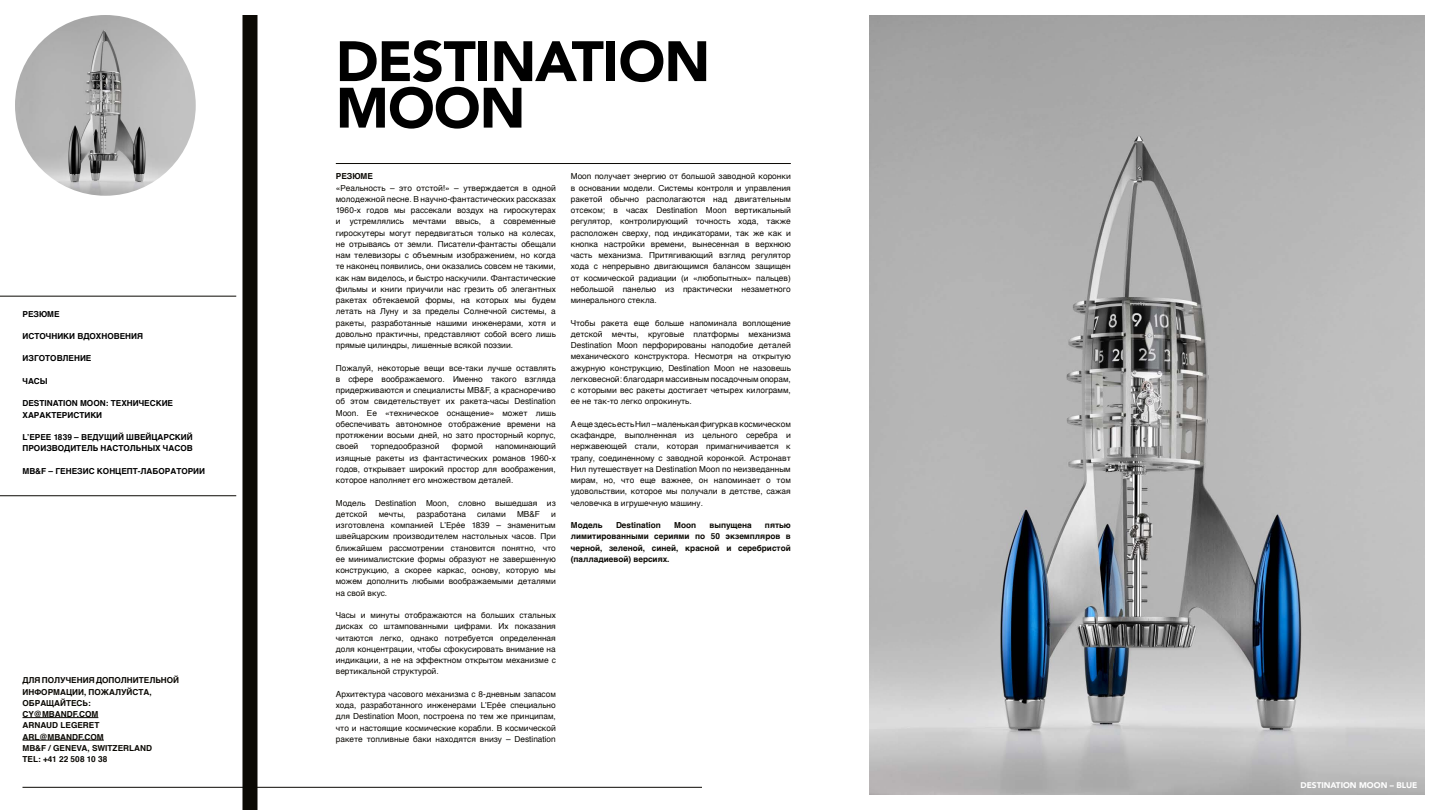
<style>
.page{position:relative;width:1440px;height:810px;background:#fff}
.page>*{position:absolute;margin:0;border:0;box-sizing:border-box;transform-origin:0 0}
.t1{font:900 56.25px/46.5px "Avenir";letter-spacing:-.015em;color:#000}
.t2{font:8.25px/11.2px "Helvetica";color:#0b0904;text-align:justify}
.t3{font:700 8.25px/11.2px "Helvetica";color:#0b0904}
.t4{font:700 8.25px/11.2px "Helvetica";color:#000}
.t5{font:900 8.25px "Avenir";color:#fff}
</style>
<div class="page">
<hr style="left:22px;top:787px;width:680px;height:1px;background:#0b0904">
<hr style="left:336px;top:163px;width:455px;height:1px;background:#0b0904">
<img style="left:15px;top:15px;width:181px;height:181px;border-radius:90px">
<div style="left:242px;top:15px;width:15px;height:795px;background:#0b0904"></div>
<hr style="left:0;top:296px;width:236px;height:1px;background:#0b0904">
<hr style="left:0;top:496px;width:236px;height:1px;background:#0b0904">
<hr style="left:22px;top:717px;width:76px;height:1px;background:#0b0904">
<hr style="left:22px;top:740px;width:82px;height:1px;background:#0b0904">
<img style="left:869px;top:15px;width:556px;height:780px">
<p class="t4" style="left:22px;top:308px;width:39px">РЕЗЮМЕ</p>
<p class="t4" style="left:22px;top:331px;width:122px">ИСТОЧНИКИ ВДОХНОВЕНИЯ</p>
<p class="t4" style="left:22px;top:353px;width:70px">ИЗГОТОВЛЕНИЕ</p>
<p class="t4" style="left:22px;top:376px;width:27px">ЧАСЫ</p>
<p class="t4" style="left:22px;top:398px;width:152px">DESTINATION MOON: ТЕХНИЧЕСКИЕ<br>ХАРАКТЕРИСТИКИ</p>
<p class="t4" style="left:22px;top:432px;width:172px">L’EPEE 1839 – ВЕДУЩИЙ ШВЕЙЦАРСКИЙ<br>ПРОИЗВОДИТЕЛЬ НАСТОЛЬНЫХ ЧАСОВ</p>
<p class="t4" style="left:22px;top:466px;width:184px">MB&amp;F – ГЕНЕЗИС КОНЦЕПТ-ЛАБОРАТОРИИ</p>
<p class="t3" style="left:22px;top:675px;width:158px">ДЛЯ ПОЛУЧЕНИЯ ДОПОЛНИТЕЛЬНОЙ<br>ИНФОРМАЦИИ, ПОЖАЛУЙСТА,<br>ОБРАЩАЙТЕСЬ:<br>CY@MBANDF.COM<br>ARNAUD LEGERET<br>ARL@MBANDF.COM<br>MB&amp;F / GENEVA, SWITZERLAND<br>TEL: +41 22 508 10 38</p>
<h1 class="t1" style="left:336px;top:37px;width:376px">DESTINATION<br>MOON</h1>
<p class="t3" style="left:336px;top:171px;width:39px">РЕЗЮМЕ</p>
<p class="t2" style="left:336px;top:182px;width:221px">«Реальность – это отстой!» – утверждается в одной молодежной песне. В научно-фантастических рассказах 1960-х годов мы рассекали воздух на гироскутерах и устремлялись мечтами ввысь, а современные гироскутеры могут передвигаться только на колесах, не отрываясь от земли. Писатели-фантасты обещали нам телевизоры с объемным изображением, но когда те наконец появились, они оказались совсем не такими, как нам виделось, и быстро наскучили. Фантастические фильмы и книги приучили нас грезить об элегантных ракетах обтекаемой формы, на которых мы будем летать на Луну и за пределы Солнечной системы, а ракеты, разработанные нашими инженерами, хотя и довольно практичны, представляют собой всего лишь прямые цилиндры, лишенные всякой поэзии.</p>
<p class="t2" style="left:336px;top:362px;width:221px">Пожалуй, некоторые вещи все-таки лучше оставлять в сфере воображаемого. Именно такого взгляда придерживаются и специалисты MB&amp;F, а красноречиво об этом свидетельствует их ракета-часы Destination Moon. Ее «техническое оснащение» может лишь обеспечивать автономное отображение времени на протяжении восьми дней, но зато просторный корпус, своей</p>
<p class="t2" style="left:336px;top:441px;width:221px;text-indent:160px">напоминающий изящные ракеты из фантастических романов 1960-х годов, открывает широкий простор для воображения, которое наполняет его множеством деталей.</p>
<p class="t2" style="left:336px;top:497px;width:221px">Модель Destination Moon, словно вышедшая из детской</p>
<p class="t2" style="left:371px;top:441px;width:70px">торпедообразной</p>
<p class="t2" style="left:452px;top:441px;width:32px">формой</p>
<p class="t2" style="left:379px;top:509px;width:28px">мечты,</p>
<p class="t2" style="left:417px;top:509px;width:51px">разработана</p>
<p class="t2" style="left:477px;top:509px;width:30px">силами</p>
<p class="t2" style="left:517px;top:509px;width:24px">MB&amp;F</p>
<p class="t2" style="left:336px;top:509px;width:221px;text-indent:215px">и изготовлена компанией L’Epée 1839 – знаменитым швейцарским производителем настольных часов. При ближайшем рассмотрении становится понятно, что ее минималистские формы образуют не завершенную конструкцию, а скорее каркас, основу, которую мы можем дополнить любыми воображаемыми деталями на свой вкус.</p>
<p class="t2" style="left:336px;top:610px;width:222px">Часы и минуты отображаются на больших стальных дисках со штампованными цифрами. Их показания читаются легко, однако потребуется определенная доля концентрации, чтобы сфокусировать внимание на индикации, а не на эффектном открытом механизме с вертикальной структурой.</p>
<p class="t2" style="left:336px;top:689px;width:221px">Архитектура часового механизма с 8-дневным запасом хода, разработанного инженерами L’Epée специально для Destination Moon, построена по тем же принципам, что и настоящие космические корабли. В космической ракете топливные баки находятся внизу – Destination</p>
<p class="t2" style="left:571px;top:171px;width:222px">Moon получает энергию от большой заводной коронки в основании модели. Системы контроля и управления ракетой обычно располагаются над двигательным отсеком; в часах Destination Moon вертикальный регулятор, контролирующий точность хода, также расположен сверху, под индикаторами, так же как и кнопка настройки времени, вынесенная в верхнюю часть механизма. Притягивающий взгляд регулятор хода с непрерывно двигающимся балансом защищен от космической радиации (и «любопытных» пальцев) небольшой панелью из практически незаметного минерального стекла.</p>
<p class="t2" style="left:571px;top:317px;width:222px">Чтобы ракета еще больше напоминала воплощение детской мечты, круговые платформы механизма Destination Moon перфорированы наподобие деталей механического конструктора. Несмотря на открытую ажурную конструкцию, Destination Moon не назовешь легковесной: благодаря массивным посадочным опорам, с которыми вес ракеты достигает четырех килограмм, ее не так-то легко опрокинуть.</p>
<p class="t2" style="left:571px;top:419px;width:222px">А еще здесь есть Нил – маленькая фигурка в космическом скафандре, выполненная из цельного серебра и нержавеющей стали, которая примагничивается к трапу, соединенному с заводной коронкой. Астронавт Нил путешествует на Destination Moon по неизведанным мирам, но, что еще важнее, он напоминает о том удовольствии, которое мы получали в детстве, сажая человечка в игрушечную машину.</p>
<p class="t3" style="left:571px;top:520px;width:33px">Модель</p>
<p class="t3" style="left:616px;top:520px;width:46px">Destination</p>
<p class="t3" style="left:674px;top:520px;width:23px">Moon</p>
<p class="t3" style="left:709px;top:520px;width:44px">выпущена</p>
<p class="t3" style="left:571px;top:520px;width:222px;text-align:justify;text-indent:194px">пятью лимитированными сериями по 50 экземпляров в черной, зеленой, синей, красной и серебристой (палладиевой) версиях.</p>
<p class="t5" style="left:1301px;top:778px;width:118px">DESTINATION MOON – BLUE</p>
</div>
